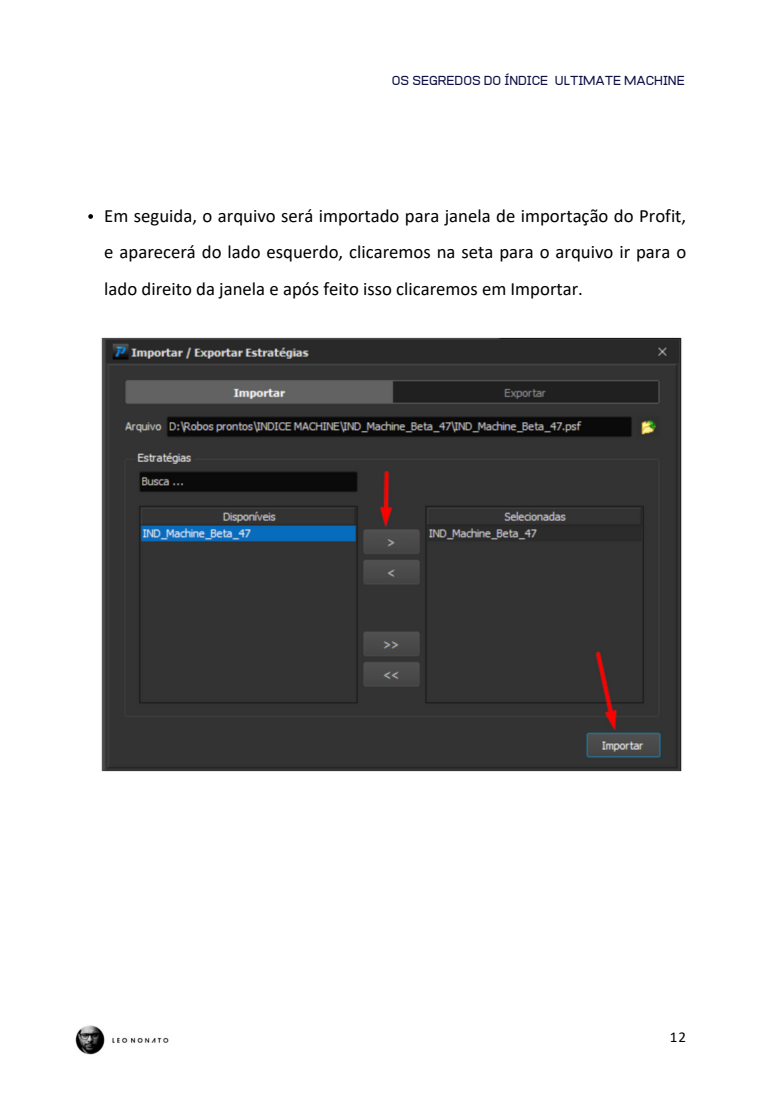
<style>
.page{position:relative;width:763px;height:1117px;background:#fff}
.page>*{position:absolute;margin:0;border:0;box-sizing:border-box;transform-origin:0 0}
.t1{font:18.75px/36.5px "Calibri";color:#000;text-align:justify}
.t2{font:15px "Calibri";color:#000}
.t3{font:500 10.75px "ADA Hybrid";letter-spacing:.055em;color:#0d0f46}
</style>
<div class="page">
<img style="left:75px;top:1025px;width:94px;height:30px">
<svg style="left:88px;top:214px;width:5px;height:5px"></svg>
<img style="left:101px;top:337px;width:581px;height:435px">
<p class="t3" style="left:392px;top:76px;width:294px">OS SEGREDOS DO ÍNDICE ULTIMATE MACHINE</p>
<p class="t1" style="left:104px;top:199px;width:583px">Em seguida, o arquivo será importado para janela de importação do Profit, e aparecerá do lado esquerdo, clicaremos na seta para o arquivo ir para o lado direito da janela e após feito isso clicaremos em Importar.</p>
<p class="t2" style="left:669px;top:1030px;width:18px">12</p>
</div>
